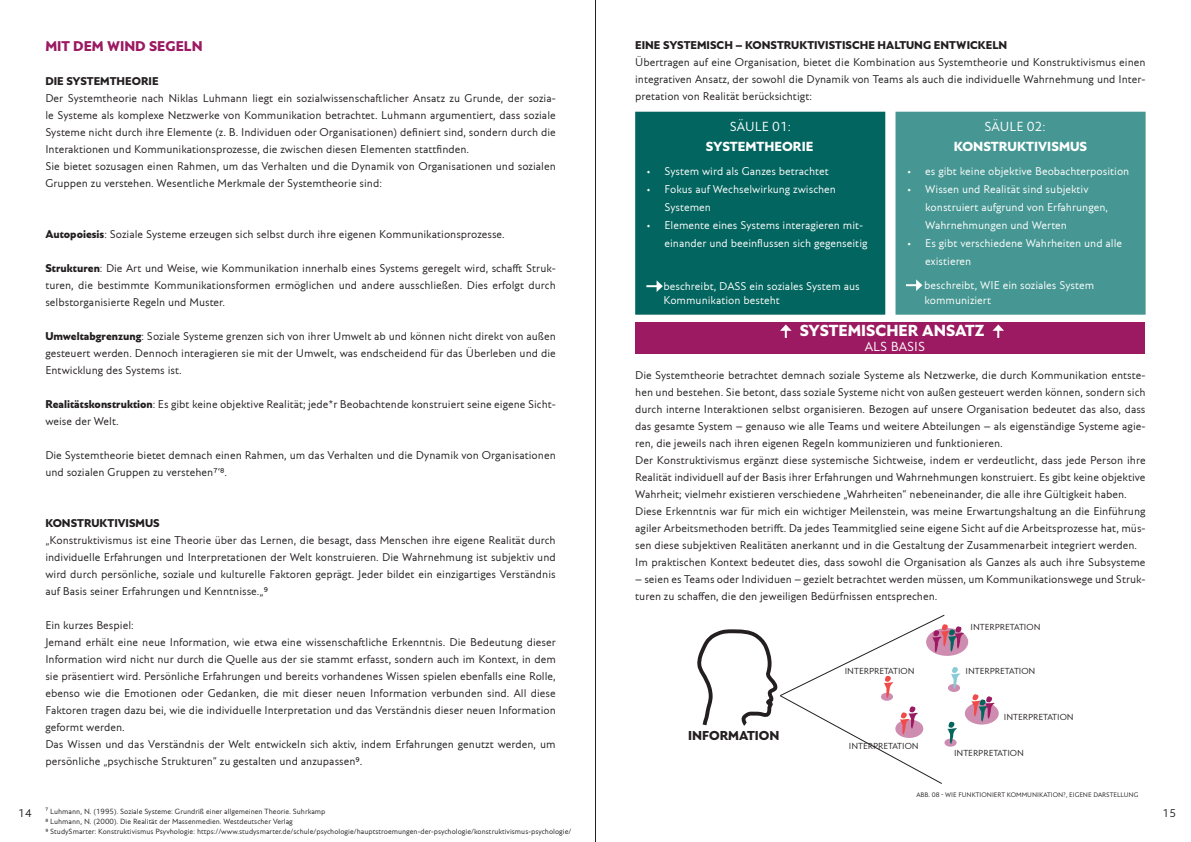
<style>
.page{position:relative;width:1191px;height:842px;background:#fff}
.page>*{position:absolute;margin:0;border:0;box-sizing:border-box;transform-origin:0 0}
.t1{font:900 17px "Edward Pro";color:#fff}
.t2{font:900 15px "Edward Pro";color:#9b1a61}
.t3{font:900 14px "Edward Pro";color:#fff}
.t4{font:300 14px "Edward Pro";color:#fff}
.t5{font:900 13.7px "Edward Pro";color:#231f20}
.t6{font:300 12px/17px "Edward Pro";color:#231f20}
.t7{font:300 12px/18px "Edward Pro";color:#fff}
.t8{font:900 12px "Edward Pro";color:#231f20}
.t9{font:300 9.3px "Edward Pro";color:#231f20}
.t10{font:300 8px/10px "Edward Pro";color:#231f20}
.t11{font:300 7px "Edward Pro";color:#231f20}
.s1{font-weight:900}
</style>
<div class="page">
<div style="left:635px;top:112px;width:250px;height:203px;background:#03655f"></div>
<div style="left:895px;top:112px;width:250px;height:203px;background:#469793"></div>
<svg style="left:646px;top:280px;width:17px;height:12px"></svg>
<svg style="left:906px;top:279px;width:16px;height:12px"></svg>
<div style="left:635px;top:322px;width:510px;height:31px;background:#9b1a61"></div>
<svg style="left:780px;top:324px;width:11px;height:14px"></svg>
<svg style="left:992px;top:324px;width:12px;height:14px"></svg>
<svg style="left:926px;top:628px;width:42px;height:28px"></svg>
<svg style="left:965px;top:702px;width:33px;height:23px"></svg>
<svg style="left:971px;top:694px;width:24px;height:28px"></svg>
<svg style="left:697px;top:614px;width:267px;height:170px"></svg>
<hr style="left:595px;top:0;width:1px;height:842px;background:#231f20">
<p class="t2" style="left:45px;top:36px;width:159px">MIT DEM WIND SEGELN</p>
<p class="t8" style="left:45px;top:73px;width:115px">DIE SYSTEMTHEORIE</p>
<p class="t6" style="left:45px;top:90px;width:512px">Der Systemtheorie nach Niklas Luhmann liegt ein sozialwissenschaftlicher Ansatz zu Grunde, der sozia&shy;le Systeme als komplexe Netzwerke von Kommunikation betrachtet. Luhmann argumentiert, dass soziale Systeme nicht durch ihre Elemente (z. B. Individuen oder Organisationen) definiert sind, sondern durch die Interaktionen und Kommunikationsprozesse, die zwischen diesen Elementen stattfinden.<br>Sie bietet sozusagen einen Rahmen, um das Verhalten und die Dynamik von Organisationen und sozialen Gruppen zu verstehen. Wesentliche Merkmale der Systemtheorie sind:</p>
<p class="t6" style="left:45px;top:226px;width:461px"><span class="s1">Autopoiesis</span>: Soziale Systeme erzeugen sich selbst durch ihre eigenen Kommunikationsprozesse.</p>
<p class="t6" style="left:45px;top:260px;width:512px;text-align:justify"><span class="s1">Strukturen</span>: Die Art und Weise, wie Kommunikation innerhalb eines Systems geregelt wird, schafft Struk&shy;turen, die bestimmte Kommunikationsformen ermöglichen und andere ausschließen. Dies erfolgt durch selbstorganisierte Regeln und Muster.</p>
<p class="t6" style="left:45px;top:328px;width:512px;text-align:justify"><span class="s1">Umweltabgrenzung</span>: Soziale Systeme grenzen sich von ihrer Umwelt ab und können nicht direkt von außen gesteuert werden. Dennoch interagieren sie mit der Umwelt, was endscheidend für das Überleben und die Entwicklung des Systems ist.</p>
<p class="t6" style="left:45px;top:396px;width:512px"><span class="s1">Realitätskonstruktion</span>: Es gibt keine objektive Realität; jede*r Beobachtende konstruiert seine eigene Sicht&shy;weise der Welt.</p>
<p class="t6" style="left:45px;top:447px;width:512px">Die Systemtheorie bietet demnach einen Rahmen, um das Verhalten und die Dynamik von Organisationen und sozialen Gruppen zu verstehen7‘8.</p>
<p class="t8" style="left:45px;top:515px;width:116px">KONSTRUKTIVISMUS</p>
<p class="t6" style="left:45px;top:532px;width:512px;text-align:justify">„Konstruktivismus ist eine Theorie über das Lernen, die besagt, dass Menschen ihre eigene Realität durch individuelle Erfahrungen und Interpretationen der Welt konstruieren. Die Wahrnehmung ist subjektiv und wird durch persönliche, soziale und kulturelle Faktoren geprägt. Jeder bildet ein einzigartiges Verständnis auf Basis seiner Erfahrungen und Kenntnisse.„9</p>
<p class="t6" style="left:45px;top:617px;width:512px">Ein kurzes Bespiel:<br>Jemand erhält eine neue Information, wie etwa eine wissenschaftliche Erkenntnis. Die Bedeutung dieser Information wird nicht nur durch die Quelle aus der sie stammt erfasst, sondern auch im Kontext, in dem sie präsentiert wird. Persönliche Erfahrungen und bereits vorhandenes Wissen spielen ebenfalls eine Rolle, ebenso wie die Emotionen oder Gedanken, die mit dieser neuen Information verbunden sind. All diese Faktoren tragen dazu bei, wie die individuelle Interpretation und das Verständnis dieser neuen Information geformt werden.<br>Das Wissen und das Verständnis der Welt entwickeln sich aktiv, indem Erfahrungen genutzt werden, um persönliche „psychische Strukturen“ zu gestalten und anzupassen9.</p>
<p class="t8" style="left:635px;top:37px;width:374px">EINE SYSTEMISCH – KONSTRUKTIVISTISCHE HALTUNG ENTWICKELN</p>
<p class="t6" style="left:635px;top:54px;width:512px;text-align:justify">Übertragen auf eine Organisation, bietet die Kombination aus Systemtheorie und Konstruktivismus einen integrativen Ansatz, der sowohl die Dynamik von Teams als auch die individuelle Wahrnehmung und Inter&shy;pretation von Realität berücksichtigt:</p>
<p class="t3" style="left:706px;top:137px;width:109px">SYSTEMTHEORIE</p>
<p class="t7" style="left:646px;top:162px;width:184px">• System wird als Ganzes betrachtet</p>
<p class="t7" style="left:664px;top:180px;width:173px;text-indent:-18px">• Fokus auf Wechselwirkung zwischen<br>Systemen</p>
<p class="t7" style="left:664px;top:216px;width:205px;text-indent:-18px">• Elemente eines Systems interagieren mit&shy;einander und beeinflussen sich gegenseitig</p>
<p class="t7" style="left:663px;top:279px;width:198px;line-height:14.4px">beschreibt, DASS ein soziales System aus<br>Kommunikation besteht</p>
<p class="t4" style="left:730px;top:118px;width:63px">SÄULE 01:</p>
<p class="t4" style="left:984px;top:118px;width:63px">SÄULE 02:</p>
<p class="t3" style="left:953px;top:137px;width:135px">KONSTRUKTIVISMUS</p>
<p class="t7" style="left:907px;top:162px;width:224px">• es gibt keine objektive Beobachterposition</p>
<p class="t7" style="left:925px;top:180px;width:184px;text-indent:-18px">• Wissen und Realität sind subjektiv konstruiert aufgrund von Erfahrungen,<br>Wahrnehmungen und Werten</p>
<p class="t7" style="left:925px;top:234px;width:198px;text-indent:-18px">• Es gibt verschiedene Wahrheiten und alle existieren</p>
<p class="t7" style="left:924px;top:276px;width:171px">beschreibt, WIE ein soziales System</p>
<h1 class="t1" style="left:799px;top:320px;width:186px">SYSTEMISCHER ANSATZ</h1>
<p class="t4" style="left:864px;top:337px;width:62px">ALS BASIS</p>
<p class="t7" style="left:924px;top:291px;width:68px">kommuniziert</p>
<p class="t6" style="left:635px;top:366px;width:512px">Die Systemtheorie betrachtet demnach soziale Systeme als Netzwerke, die durch Kommunikation entste&shy;hen und bestehen. Sie betont, dass soziale Systeme nicht von außen gesteuert werden können, sondern sich durch interne Interaktionen selbst organisieren. Bezogen auf unsere Organisation bedeutet das also, dass das gesamte System – genauso wie alle Teams und weitere Abteilungen – als eigenständige Systeme agie&shy;ren, die jeweils nach ihren eigenen Regeln kommunizieren und funktionieren.<br>Der Konstruktivismus ergänzt diese systemische Sichtweise, indem er verdeutlicht, dass jede Person ihre Realität individuell auf der Basis ihrer Erfahrungen und Wahrnehmungen konstruiert. Es gibt keine objektive Wahrheit; vielmehr existieren verschiedene „Wahrheiten“ nebeneinander, die alle ihre Gültigkeit haben.<br>Diese Erkenntnis war für mich ein wichtiger Meilenstein, was meine Erwartungshaltung an die Einführung agiler Arbeitsmethoden betrifft. Da jedes Teammitglied seine eigene Sicht auf die Arbeitsprozesse hat, müs&shy;sen diese subjektiven Realitäten anerkannt und in die Gestaltung der Zusammenarbeit integriert werden.<br>Im praktischen Kontext bedeutet dies, dass sowohl die Organisation als Ganzes als auch ihre Subsysteme</p>
<p class="t6" style="left:635px;top:570px;width:512px">– seien es Teams oder Individuen – gezielt betrachtet werden müssen, um Kommunikationswege und Struk&shy;turen zu schaffen, die den jeweiligen Bedürfnissen entsprechen.</p>
<p class="t5" style="left:688px;top:727px;width:93px">INFORMATION</p>
<p class="t9" style="left:844px;top:665px;width:71px">INTERPRETATION</p>
<p class="t9" style="left:849px;top:740px;width:71px">INTERPRETATION</p>
<p class="t9" style="left:970px;top:621px;width:71px">INTERPRETATION</p>
<p class="t9" style="left:965px;top:665px;width:71px">INTERPRETATION</p>
<p class="t9" style="left:1003px;top:711px;width:71px">INTERPRETATION</p>
<p class="t9" style="left:954px;top:747px;width:71px">INTERPRETATION</p>
<p class="t11" style="left:916px;top:790px;width:224px">ABB. 08 - WIE FUNKTIONIERT KOMMUNIKATION?, EIGENE DARSTELLUNG</p>
<p class="t10" style="left:45px;top:806px;width:527px">7 Luhmann, N. (1995). Soziale Systeme: Grundriß einer allgemeinen Theorie. Suhrkamp<br>8 Luhmann, N. (2000). Die Realität der Massenmedien. Westdeutscher Verlag<br>9 StudySmarter: Konstruktivismus Psyvhologie: https://www.studysmarter.de/schule/psychologie/hauptstroemungen-der-psychologie/konstruktivismus-psychologie/</p>
<p class="t6" style="left:18px;top:805px;width:15px">14</p>
<p class="t6" style="left:1162px;top:805px;width:15px">15</p>
</div>
